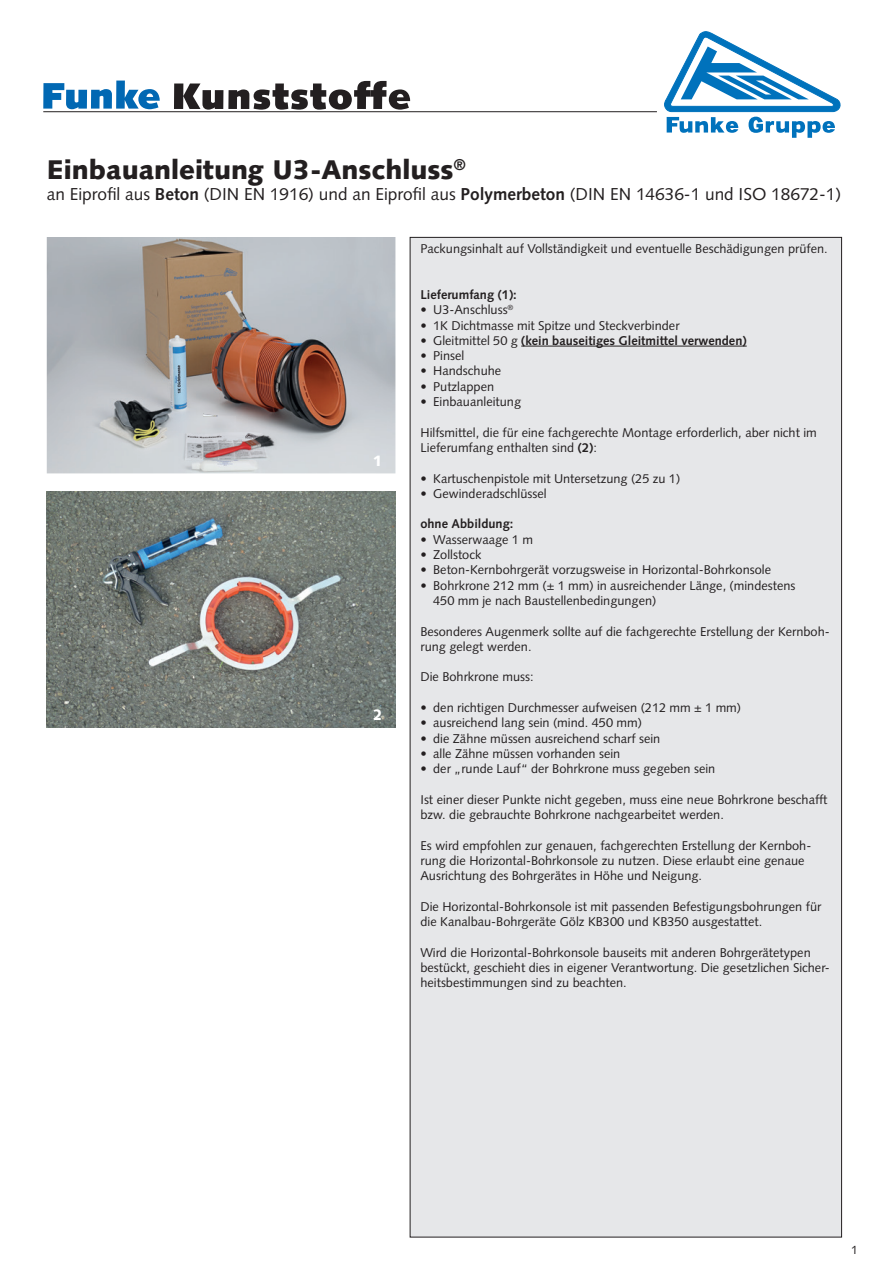
<style>
.page{position:relative;width:893px;height:1263px;background:#fff}
.page>*{position:absolute;margin:0;border:0;box-sizing:border-box;transform-origin:0 0}
.t1{font:900 27px "Syntax LTCE";color:#231f20}
.t2{font:17.25px "Syntax LTCE";color:#231f20}
.t3{font:900 15px "Syntax LTCE";color:#fff}
.t4{font:12.75px/15.3px "Syntax LTCE";color:#231f20}
.t5{font:700 12.75px "Syntax LTCE";color:#231f20}
.t6{font:12px "Syntax LTCE";color:#231f20}
.s1{font-weight:700}
.s2{font-weight:400}
</style>
<div class="page">
<svg style="left:664px;top:31px;width:177px;height:107px"></svg>
<hr style="left:43px;top:111px;width:614px;height:1px;background:#231f20">
<svg style="left:174px;top:81px;width:236px;height:29px"></svg>
<svg style="left:43px;top:81px;width:117px;height:28px"></svg>
<div style="left:410px;top:237px;width:432px;height:1000px;background:#e6e7e9"></div>
<hr style="left:521px;top:346px;width:226px;height:1px;background:#231f20">
<img style="left:47px;top:237px;width:348px;height:236px">
<img style="left:47px;top:491px;width:348px;height:237px">
<img style="left:205px;top:416px;width:31px;height:19px">
<img style="left:203px;top:414px;width:14px;height:3px">
<h1 class="t1" style="left:47px;top:154px;width:421px">Einbauanleitung U3-Anschluss<sup>®</sup></h1>
<h2 class="t2" style="left:47px;top:183px;width:796px">an Eiprofil aus <span class="s1">Beton</span> (DIN EN 1916) und an Eiprofil aus <span class="s1">Polymerbeton</span> (DIN EN 14636-1 und ISO 18672-1)</h2>
<p class="t4" style="left:420px;top:241px;width:409px">Packungsinhalt auf Vollständigkeit und eventuelle Beschädigungen prüfen.</p>
<p class="t5" style="left:420px;top:287px;width:98px">Lieferumfang (1):</p>
<p class="t4" style="left:420px;top:302px;width:95px">• U3-Anschluss<sup>®</sup></p>
<p class="t4" style="left:420px;top:317px;width:261px">• 1K Dichtmasse mit Spitze und Steckverbinder</p>
<p class="t5" style="left:420px;top:333px;width:328px"><span class="s2">• Gleitmittel 50 g</span> (kein bauseitiges Gleitmittel verwenden)</p>
<p class="t4" style="left:420px;top:348px;width:45px">• Pinsel</p>
<p class="t4" style="left:420px;top:363px;width:82px">• Handschuhe</p>
<p class="t4" style="left:420px;top:379px;width:75px">• Putzlappen</p>
<p class="t4" style="left:420px;top:394px;width:102px">• Einbauanleitung</p>
<p class="t4" style="left:420px;top:425px;width:398px">Hilfsmittel, die für eine fachgerechte Montage erforderlich, aber nicht im<br>Lieferumfang enthalten sind <span class="s1">(2)</span>:</p>
<p class="t4" style="left:420px;top:470px;width:261px">• Kartuschenpistole mit Untersetzung (25 zu 1)</p>
<p class="t4" style="left:420px;top:486px;width:128px">• Gewinderadschlüssel</p>
<p class="t5" style="left:420px;top:517px;width:94px">ohne Abbildung:</p>
<p class="t4" style="left:420px;top:532px;width:114px">• Wasserwaage 1 m</p>
<p class="t4" style="left:420px;top:547px;width:62px">• Zollstock</p>
<p class="t4" style="left:420px;top:562px;width:352px">• Beton-Kernbohrgerät vorzugsweise in Horizontal-Bohrkonsole</p>
<p class="t4" style="left:433px;top:578px;width:364px;text-indent:-13px">• Bohrkrone 212 mm (± 1 mm) in ausreichender Länge, (mindestens<br>450 mm je nach Baustellenbedingungen)</p>
<p class="t4" style="left:420px;top:623px;width:411px">Besonderes Augenmerk sollte auf die fachgerechte Erstellung der Kernboh&shy;rung gelegt werden.</p>
<p class="t4" style="left:420px;top:669px;width:115px">Die Bohrkrone muss:</p>
<p class="t4" style="left:420px;top:700px;width:322px">• den richtigen Durchmesser aufweisen (212 mm ± 1 mm)</p>
<p class="t4" style="left:420px;top:715px;width:223px">• ausreichend lang sein (mind. 450 mm)</p>
<p class="t4" style="left:420px;top:731px;width:241px">• die Zähne müssen ausreichend scharf sein</p>
<p class="t4" style="left:420px;top:746px;width:201px">• alle Zähne müssen vorhanden sein</p>
<p class="t4" style="left:420px;top:761px;width:296px">• der „runde Lauf“ der Bohrkrone muss gegeben sein</p>
<p class="t4" style="left:420px;top:792px;width:409px">Ist einer dieser Punkte nicht gegeben, muss eine neue Bohrkrone beschafft bzw. die gebrauchte Bohrkrone nachgearbeitet werden.</p>
<p class="t4" style="left:420px;top:838px;width:392px">Es wird empfohlen zur genauen, fachgerechten Erstellung der Kernboh&shy;rung die Horizontal-Bohrkonsole zu nutzen. Diese erlaubt eine genaue<br>Ausrichtung des Bohrgerätes in Höhe und Neigung.</p>
<p class="t4" style="left:420px;top:899px;width:403px">Die Horizontal-Bohrkonsole ist mit passenden Befestigungsbohrungen für die Kanalbau-Bohrgeräte Gölz KB300 und KB350 ausgestattet.</p>
<p class="t4" style="left:420px;top:945px;width:411px">Wird die Horizontal-Bohrkonsole bauseits mit anderen Bohrgerätetypen bestückt, geschieht dies in eigener Verantwortung. Die gesetzlichen Sicher&shy;heitsbestimmungen sind zu beachten.</p>
<p class="t3" style="left:373px;top:451px;width:11px">1</p>
<p class="t3" style="left:373px;top:706px;width:11px">2</p>
<p class="t6" style="left:851px;top:1242px;width:8px">1</p>
</div>
